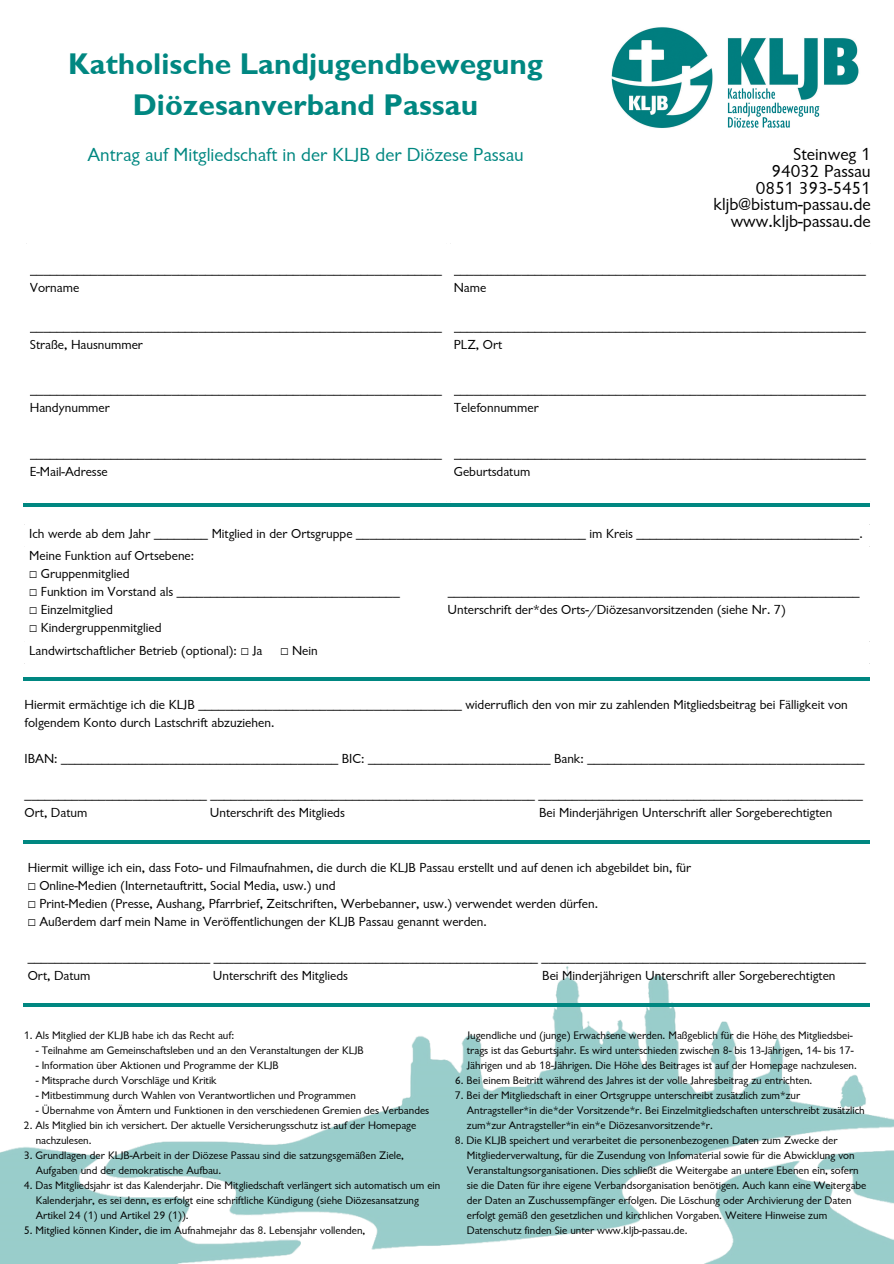
<style>
.page{position:relative;width:894px;height:1264px;background:#fff}
.page>*{position:absolute;margin:0;border:0;box-sizing:border-box;transform-origin:0 0}
.t1{font:30px/41.7px "Garrison Sans BOLD";color:#008781;text-align:center}
.t2{font:19.5px "Garrison Sans";color:#008781}
.t3{font:18px/16.8px "Garrison Sans";color:#000;text-align:right}
.t4{font:13.5px/18px "Garrison Sans";color:#000}
.t5{font:11.25px "Garrison Sans";color:#000}
.s1{font-family:"Free Mono"}
</style>
<div class="page">
<img style="left:611px;top:27px;width:248px;height:101px">
<img style="left:0;top:966px;width:893px;height:297px">
<hr style="left:24px;top:503px;width:845px;height:4px;background:#008781">
<hr style="left:24px;top:678px;width:845px;height:3px;background:#008781">
<hr style="left:24px;top:840px;width:845px;height:3px;background:#008781">
<hr style="left:24px;top:1003px;width:845px;height:3px;background:#008781">
<p class="t1" style="left:68px;top:46px;width:476px">Katholische Landjugendbewegung<br>Diözesanverband Passau</p>
<p class="t2" style="left:87px;top:147px;width:438px">Antrag auf Mitgliedschaft in der KLJB der Diözese Passau</p>
<p class="t3" style="left:713px;top:147px;width:159px">Steinweg 1<br>94032 Passau<br>0851 393-5451 kljb@bistum-passau.de www.kljb-passau.de</p>
<p class="t4" style="left:30px;top:262px;width:413px">_____________________________________________________________</p>
<p class="t4" style="left:30px;top:280px;width:51px">Vorname</p>
<p class="t4" style="left:453px;top:262px;width:413px">_____________________________________________________________</p>
<p class="t4" style="left:453px;top:280px;width:34px">Name</p>
<p class="t4" style="left:30px;top:319px;width:413px">_____________________________________________________________</p>
<p class="t4" style="left:30px;top:337px;width:115px">Straße, Hausnummer</p>
<p class="t4" style="left:453px;top:319px;width:413px">_____________________________________________________________</p>
<p class="t4" style="left:453px;top:337px;width:50px">PLZ, Ort</p>
<p class="t4" style="left:30px;top:382px;width:413px">_____________________________________________________________</p>
<p class="t4" style="left:30px;top:400px;width:82px">Handynummer</p>
<p class="t4" style="left:453px;top:382px;width:413px">_____________________________________________________________</p>
<p class="t4" style="left:453px;top:400px;width:86px">Telefonnummer</p>
<p class="t4" style="left:30px;top:446px;width:413px">_____________________________________________________________</p>
<p class="t4" style="left:30px;top:464px;width:79px">E-Mail-Adresse</p>
<p class="t4" style="left:453px;top:446px;width:413px">_____________________________________________________________</p>
<p class="t4" style="left:453px;top:464px;width:78px">Geburtsdatum</p>
<h2 class="t4" style="left:29px;top:525px;width:834px">Ich werde ab dem Jahr ________ Mitglied in der Ortsgruppe __________________________________ im Kreis _________________________________.</h2>
<p class="t4" style="left:29px;top:548px;width:166px">Meine Funktion auf Ortsebene:</p>
<h2 class="t4" style="left:29px;top:566px;width:102px"><span class="s1">☐</span> Gruppenmitglied</h2>
<p class="t4" style="left:29px;top:584px;width:372px"><span class="s1">☐</span> Funktion im Vorstand als _________________________________</p>
<p class="t4" style="left:29px;top:602px;width:85px"><span class="s1">☐</span> Einzelmitglied</p>
<p class="t4" style="left:29px;top:620px;width:134px"><span class="s1">☐</span> Kindergruppenmitglied</p>
<p class="t4" style="left:447px;top:584px;width:413px">_____________________________________________________________</p>
<p class="t4" style="left:447px;top:602px;width:339px">Unterschrift der*des Orts-/Diözesanvorsitzenden (siehe Nr. 7)</p>
<p class="t4" style="left:29px;top:642px;width:235px">Landwirtschaftlicher Betrieb (optional): <span class="s1">☐</span> Ja</p>
<p class="t4" style="left:280px;top:642px;width:39px"><span class="s1">☐</span> Nein</p>
<p class="t4" style="left:25px;top:697px;width:824px">Hiermit ermächtige ich die KLJB _______________________________________ widerruflich den von mir zu zahlenden Mitgliedsbeitrag bei Fälligkeit von folgendem Konto durch Lastschrift abzuziehen.</p>
<p class="t4" style="left:25px;top:751px;width:841px">IBAN: _________________________________________ BIC: ___________________________ Bank: _________________________________________</p>
<h3 class="t4" style="left:25px;top:787px;width:839px">___________________________ ________________________________________________ ________________________________________________<br>Ort, Datum</h3>
<h3 class="t4" style="left:210px;top:805px;width:136px">Unterschrift des Mitglieds</h3>
<h3 class="t4" style="left:539px;top:805px;width:294px">Bei Minderjährigen Unterschrift aller Sorgeberechtigten</h3>
<h3 class="t4" style="left:28px;top:859px;width:665px">Hiermit willige ich ein, dass Foto- und Filmaufnahmen, die durch die KLJB Passau erstellt und auf denen ich abgebildet bin, für <span class="s1">☐</span> Online-Medien (Internetauftritt, Social Media, usw.) und<br><span class="s1">☐</span> Print-Medien (Presse, Aushang, Pfarrbrief, Zeitschriften, Werbebanner, usw.) verwendet werden dürfen.<br><span class="s1">☐</span> Außerdem darf mein Name in Veröffentlichungen der KLJB Passau genannt werden.</h3>
<h3 class="t4" style="left:28px;top:949px;width:839px">___________________________ ________________________________________________ ________________________________________________<br>Ort, Datum</h3>
<h3 class="t4" style="left:213px;top:967px;width:136px">Unterschrift des Mitglieds</h3>
<h3 class="t4" style="left:542px;top:967px;width:294px">Bei Minderjährigen Unterschrift aller Sorgeberechtigten</h3>
<p class="t5" style="left:24px;top:1030px;width:212px">1. Als Mitglied der KLJB habe ich das Recht auf:</p>
<h3 class="t5" style="left:36px;top:1045px;width:329px">- Teilnahme am Gemeinschaftsleben und an den Veranstaltungen der KLJB</h3>
<h3 class="t5" style="left:36px;top:1060px;width:244px">- Information über Aktionen und Programme der KLJB</h3>
<p class="t5" style="left:36px;top:1075px;width:182px">- Mitsprache durch Vorschläge und Kritik</p>
<p class="t5" style="left:36px;top:1090px;width:321px">- Mitbestimmung durch Wahlen von Verantwortlichen und Programmen</p>
<p class="t5" style="left:36px;top:1105px;width:395px">- Übernahme von Ämtern und Funktionen in den verschiedenen Gremien des Verbandes</p>
<p class="t5" style="left:24px;top:1120px;width:394px">2. Als Mitglied bin ich versichert. Der aktuelle Versicherungsschutz ist auf der Homepage</p>
<p class="t5" style="left:36px;top:1135px;width:57px">nachzulesen.</p>
<p class="t5" style="left:24px;top:1150px;width:382px">3. Grundlagen der KLJB-Arbeit in der Diözese Passau sind die satzungsgemäßen Ziele,</p>
<p class="t5" style="left:36px;top:1165px;width:187px">Aufgaben und der demokratische Aufbau.</p>
<p class="t5" style="left:24px;top:1180px;width:418px">4. Das Mitgliedsjahr ist das Kalenderjahr. Die Mitgliedschaft verlängert sich automatisch um ein</p>
<p class="t5" style="left:36px;top:1195px;width:384px">Kalenderjahr, es sei denn, es erfolgt eine schriftliche Kündigung (siehe Diözesansatzung</p>
<p class="t5" style="left:36px;top:1210px;width:154px">Artikel 24 (1) und Artikel 29 (1)).</p>
<p class="t5" style="left:24px;top:1225px;width:343px">5. Mitglied können Kinder, die im Aufnahmejahr das 8. Lebensjahr vollenden,</p>
<p class="t5" style="left:466px;top:1030px;width:387px">Jugendliche und (junge) Erwachsene werden. Maßgeblich für die Höhe des Mitgliedsbei-</p>
<p class="t5" style="left:466px;top:1045px;width:388px">trags ist das Geburtsjahr. Es wird unterschieden zwischen 8- bis 13-Jährigen, 14- bis 17-</p>
<p class="t5" style="left:466px;top:1060px;width:391px">Jährigen und ab 18-Jährigen. Die Höhe des Beitrages ist auf der Homepage nachzulesen.</p>
<p class="t5" style="left:454px;top:1075px;width:359px">6. Bei einem Beitritt während des Jahres ist der volle Jahresbeitrag zu entrichten.</p>
<p class="t5" style="left:454px;top:1090px;width:347px">7. Bei der Mitgliedschaft in einer Ortsgruppe unterschreibt zusätzlich zum*zur</p>
<p class="t5" style="left:466px;top:1105px;width:399px">Antragsteller*in die*der Vorsitzende*r. Bei Einzelmitgliedschaften unterschreibt zusätzlich</p>
<p class="t5" style="left:466px;top:1120px;width:247px">zum*zur Antragsteller*in ein*e Diözesanvorsitzende*r.</p>
<p class="t5" style="left:454px;top:1135px;width:384px">8. Die KLJB speichert und verarbeitet die personenbezogenen Daten zum Zwecke der</p>
<p class="t5" style="left:466px;top:1150px;width:389px">Mitgliederverwaltung, für die Zusendung von Infomaterial sowie für die Abwicklung von</p>
<p class="t5" style="left:466px;top:1165px;width:393px">Veranstaltungsorganisationen. Dies schließt die Weitergabe an untere Ebenen ein, sofern</p>
<p class="t5" style="left:466px;top:1180px;width:401px">sie die Daten für ihre eigene Verbandsorganisation benötigen. Auch kann eine Weitergabe</p>
<p class="t5" style="left:466px;top:1195px;width:386px">der Daten an Zuschussempfänger erfolgen. Die Löschung oder Archivierung der Daten</p>
<p class="t5" style="left:466px;top:1210px;width:362px">erfolgt gemäß den gesetzlichen und kirchlichen Vorgaben. Weitere Hinweise zum</p>
<p class="t5" style="left:466px;top:1225px;width:222px">Datenschutz finden Sie unter www.kljb-passau.de.</p>
</div>
